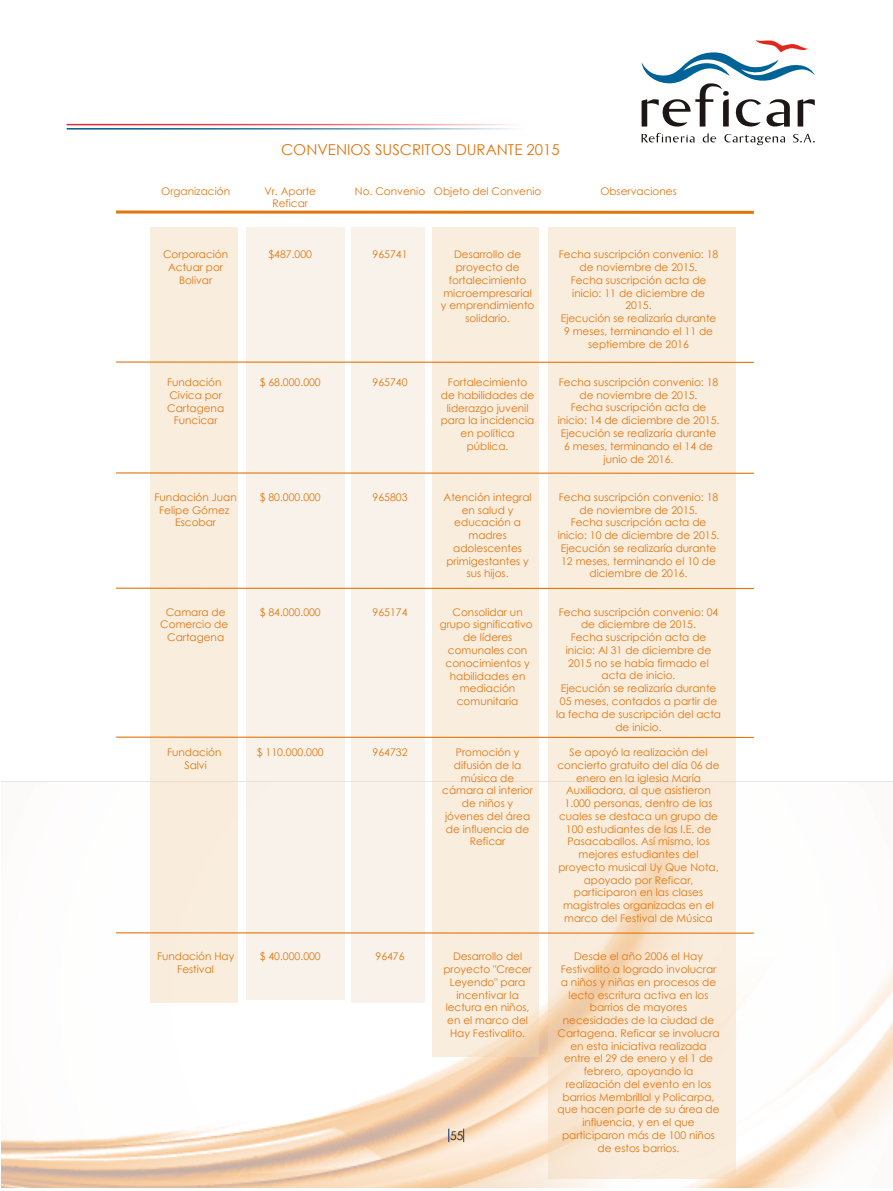
<style>
.page{position:relative;width:893px;height:1191px;background:#fff}
.page>*{position:absolute;margin:0;border:0;box-sizing:border-box;transform-origin:0 0}
.t1{font:15px "Century Gothic";color:#de760f}
.t2{font:12px "Century Gothic";color:#1d1d1b}
.t3{font:10.5px/12.8px "Century Gothic";color:#e07610;text-align:center}
</style>
<div class="page">
<img style="left:2px;top:618px;width:891px;height:569px">
<div style="left:150px;top:227px;width:88px;height:775px;background:#f9edde"></div>
<svg style="left:549px;top:227px;width:187px;height:951px;background:#f8eada"></svg>
<div style="left:432px;top:227px;width:107px;height:829px;background:#f9edde"></div>
<div style="left:351px;top:227px;width:74px;height:775px;background:#f9f2ea"></div>
<div style="left:246px;top:227px;width:98px;height:772px;background:#f9f2ea"></div>
<svg style="left:116px;top:210px;width:638px;height:4px;background:#e79748"></svg>
<hr style="left:116px;top:361px;width:638px;height:2px;background:#e0760c">
<hr style="left:116px;top:472px;width:638px;height:2px;background:#e0760c">
<hr style="left:116px;top:587px;width:638px;height:2px;background:#e0760c">
<hr style="left:116px;top:736px;width:638px;height:2px;background:#e0760c">
<hr style="left:116px;top:932px;width:638px;height:1px;background:#e0760c">
<svg style="left:448px;top:1128px;width:1px;height:14px"></svg>
<svg style="left:463px;top:1128px;width:1px;height:14px"></svg>
<svg style="left:68px;top:123px;width:447px;height:7px"></svg>
<svg style="left:793px;top:134px;width:22px;height:8px"></svg>
<svg style="left:703px;top:133px;width:13px;height:9px"></svg>
<svg style="left:724px;top:134px;width:61px;height:11px"></svg>
<svg style="left:642px;top:133px;width:52px;height:10px"></svg>
<svg style="left:642px;top:40px;width:173px;height:87px"></svg>
<p class="t1" style="left:281px;top:139px;width:280px">CONVENIOS SUSCRITOS DURANTE 2015</p>
<p class="t3" style="left:161px;top:184px;width:70px">Organización</p>
<p class="t3" style="left:264px;top:184px;width:53px">Vr. Aporte<br>Reficar</p>
<p class="t3" style="left:355px;top:184px;width:72px">No. Convenio</p>
<p class="t3" style="left:434px;top:184px;width:109px">Objeto del Convenio</p>
<p class="t3" style="left:600px;top:184px;width:78px">Observaciones</p>
<p class="t3" style="left:163px;top:248px;width:67px">Corporación<br>Actuar por<br>Bolivar</p>
<p class="t3" style="left:268px;top:248px;width:45px">$487.000</p>
<p class="t3" style="left:167px;top:376px;width:59px">Fundación<br>Civica por<br>Cartagena<br>Funcicar</p>
<p class="t3" style="left:260px;top:376px;width:63px">$ 68.000.000</p>
<p class="t3" style="left:154px;top:490px;width:84px">Fundación Juan<br>Felipe Gómez<br>Escobar</p>
<p class="t3" style="left:260px;top:490px;width:63px">$ 80.000.000</p>
<p class="t3" style="left:160px;top:605px;width:69px">Camara de<br>Comercio de<br>Cartagena</p>
<p class="t3" style="left:260px;top:605px;width:63px">$ 84.000.000</p>
<p class="t3" style="left:167px;top:745px;width:56px">Fundación<br>Salvi</p>
<p class="t3" style="left:257px;top:746px;width:68px">$ 110.000.000</p>
<p class="t3" style="left:157px;top:950px;width:79px">Fundación Hay<br>Festival</p>
<p class="t3" style="left:260px;top:950px;width:63px">$ 40.000.000</p>
<p class="t3" style="left:373px;top:248px;width:36px">965741</p>
<p class="t3" style="left:373px;top:376px;width:36px">965740</p>
<p class="t3" style="left:373px;top:490px;width:36px">965803</p>
<p class="t3" style="left:373px;top:605px;width:36px">965174</p>
<p class="t3" style="left:373px;top:746px;width:36px">964732</p>
<p class="t3" style="left:375px;top:950px;width:31px">96476</p>
<p class="t3" style="left:441px;top:248px;width:95px">Desarrollo de proyecto de fortalecimiento microempresarial y emprendimiento solidario.</p>
<p class="t3" style="left:441px;top:376px;width:95px">Fortalecimiento de habilidades de liderazgo juvenil para la incidencia en política pública.</p>
<p class="t3" style="left:444px;top:490px;width:90px">Atención integral en salud y educación a madres adolescentes primigestantes y sus hijos.</p>
<p class="t3" style="left:440px;top:605px;width:95px">Consolidar un grupo significativo de líderes comunales con conocimientos y habilidades en mediación comunitaria</p>
<p class="t3" style="left:442px;top:745px;width:92px">Promoción y difusión de la música de cámara al interior de niños y jóvenes del área de influencia de<br>Reficar</p>
<p class="t3" style="left:443px;top:950px;width:90px">Desarrollo del proyecto "Crecer<br>Leyendo" para incentivar la lectura en niños, en el marco del<br>Hay Festivalito.</p>
<p class="t2" style="left:450px;top:1127px;width:15px">55</p>
<p class="t3" style="left:559px;top:248px;width:161px">Fecha suscripción convenio: 18 de noviembre de 2015.<br>Fecha suscripción acta de inicio: 11 de diciembre de<br>2015.<br>Ejecución se realizaría durante<br>9 meses, terminando el 11 de septiembre de 2016</p>
<p class="t3" style="left:558px;top:375px;width:163px">Fecha suscripción convenio: 18 de noviembre de 2015.<br>Fecha suscripción acta de inicio: 14 de diciembre de 2015.<br>Ejecución se realizaría durante<br>6 meses, terminando el 14 de junio de 2016.</p>
<p class="t3" style="left:558px;top:490px;width:163px">Fecha suscripción convenio: 18 de noviembre de 2015.<br>Fecha suscripción acta de inicio: 10 de diciembre de 2015.<br>Ejecución se realizaría durante<br>12 meses, terminando el 10 de diciembre de 2016.</p>
<p class="t3" style="left:556px;top:605px;width:167px">Fecha suscripción convenio: 04 de diciembre de 2015.<br>Fecha suscripción acta de inicio: Al 31 de diciembre de<br>2015 no se había firmado el acta de inicio.<br>Ejecución se realizaría durante<br>05 meses, contados a partir de la fecha de suscripción del acta de inicio.</p>
<p class="t3" style="left:557px;top:745px;width:164px">Se apoyó la realización del concierto gratuito del día 06 de enero en la iglesia María<br>Auxiliadora, al que asistieron<br>1.000 personas, dentro de las cuales se destaca un grupo de<br>100 estudiantes de las I.E. de<br>Pasacaballos. Así mismo, los mejores estudiantes del proyecto musical Uy Que Nota, apoyado por Reficar, participaron en las clases magistrales organizadas en el marco del Festival de Música</p>
<p class="t3" style="left:557px;top:950px;width:164px">Desde el año 2006 el Hay<br>Festivalito a logrado involucrar a niños y niñas en procesos de lecto escritura activa en los barrios de mayores necesidades de la ciudad de<br>Cartagena. Reficar se involucra en esta iniciativa realizada entre el 29 de enero y el 1 de febrero, apoyando la realización del evento en los barrios Membrillal y Policarpa, que hacen parte de su área de influencia, y en el que participaron más de 100 niños de estos barrios.</p>
</div>
